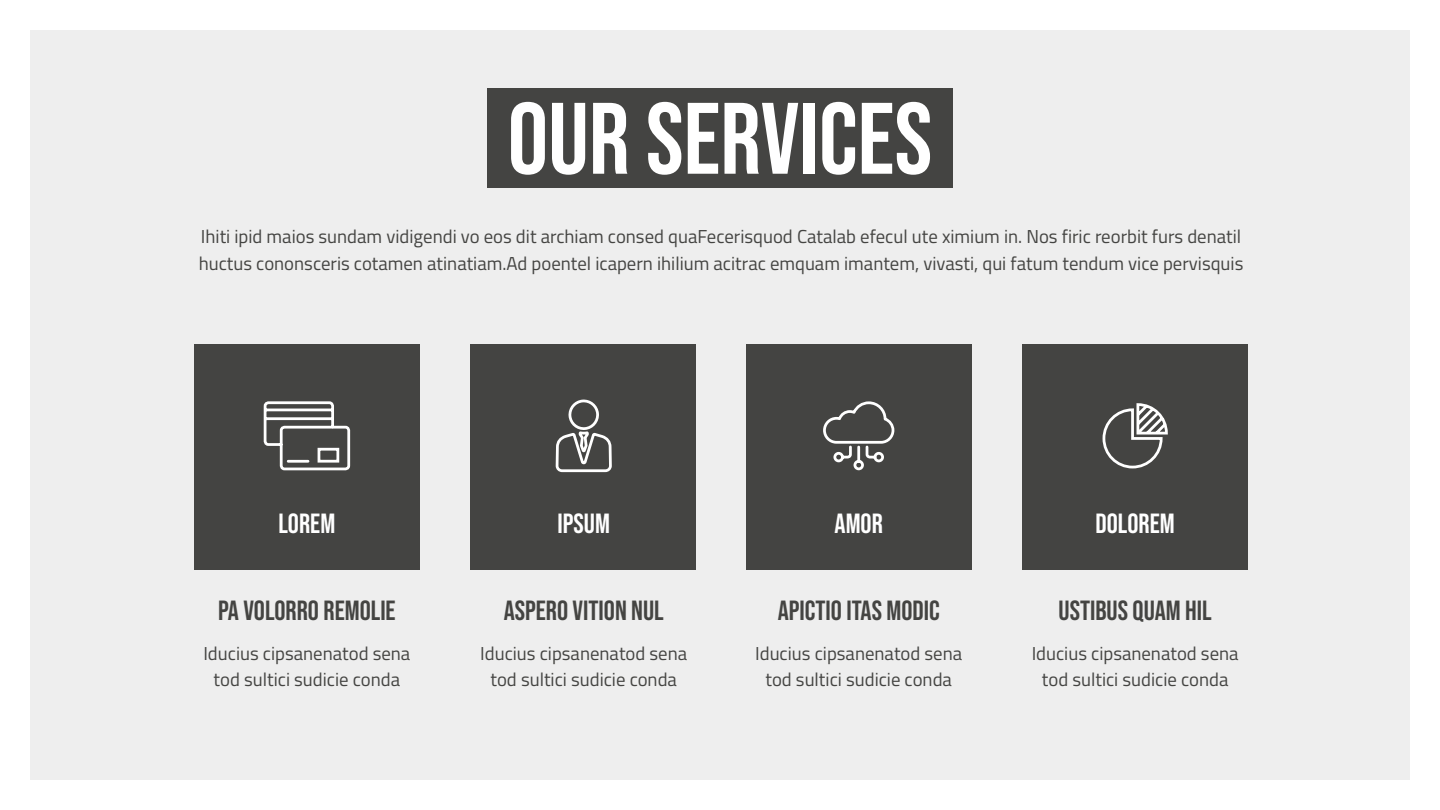
<style>
.page{position:relative;width:1440px;height:810px;background:#fff}
.page>*{position:absolute;margin:0;border:0;box-sizing:border-box;transform-origin:0 0}
._135_Header_C_Bebas{font:101.25px "Bebas Neue";color:#fff}
._37_Content_C_Bebas{font:27.75px "Bebas Neue";color:#444442}
._37_Content_C_Bebas-2{font:27.75px "Bebas Neue";color:#fff}
._25_Content_C_Titill{font:18.75px/26.2px "Titillium Web";color:#444442;text-align:center}
</style>
<div class="page">
<div style="left:30px;top:30px;width:1380px;height:750px;background:#eee"></div>
<div style="left:1023px;top:345px;width:225px;height:225px;background:#444442"></div>
<div style="left:194px;top:345px;width:225px;height:225px;background:#444442"></div>
<div style="left:747px;top:345px;width:225px;height:225px;background:#444442"></div>
<div style="left:470px;top:345px;width:226px;height:225px;background:#444442"></div>
<div style="left:487px;top:88px;width:466px;height:100px;background:#444442"></div>
<svg style="left:263px;top:401px;width:88px;height:70px"></svg>
<svg style="left:555px;top:399px;width:57px;height:74px"></svg>
<svg style="left:823px;top:401px;width:72px;height:70px"></svg>
<svg style="left:1102px;top:403px;width:66px;height:66px"></svg>
<p class="_135_Header_C_Bebas" style="left:508px;top:81px;width:426px">OUR SERVICES</p>
<p class="_25_Content_C_Titill" style="left:199px;top:223px;width:1046px;text-align:left">Ihiti ipid maios sundam vidigendi vo eos dit archiam consed quaFecerisquod Catalab efecul ute ximium in. Nos firic reorbit furs denatil huctus cononsceris cotamen atinatiam.Ad poentel icapern ihilium acitrac emquam imantem, vivasti, qui fatum tendum vice pervisquis</p>
<p class="_37_Content_C_Bebas-2" style="left:279px;top:507px;width:58px">LOREM</p>
<p class="_37_Content_C_Bebas-2" style="left:557px;top:507px;width:54px">IPSUM</p>
<p class="_37_Content_C_Bebas-2" style="left:835px;top:507px;width:50px">AMOR</p>
<p class="_37_Content_C_Bebas-2" style="left:1096px;top:507px;width:81px">DOLOREM</p>
<p class="_37_Content_C_Bebas" style="left:218px;top:595px;width:179px">PA VOLORRO REMOLIE</p>
<p class="_37_Content_C_Bebas" style="left:504px;top:595px;width:162px">ASPERO VITION NUL</p>
<p class="_37_Content_C_Bebas" style="left:778px;top:595px;width:163px">APICTIO ITAS MODIC</p>
<p class="_37_Content_C_Bebas" style="left:1059px;top:595px;width:155px">USTIBUS QUAM HIL</p>
<p class="_25_Content_C_Titill" style="left:203px;top:640px;width:208px">Iducius cipsanenatod sena tod sultici sudicie conda</p>
<p class="_25_Content_C_Titill" style="left:480px;top:640px;width:208px">Iducius cipsanenatod sena tod sultici sudicie conda</p>
<p class="_25_Content_C_Titill" style="left:1032px;top:640px;width:208px">Iducius cipsanenatod sena tod sultici sudicie conda</p>
<p class="_25_Content_C_Titill" style="left:755px;top:640px;width:208px">Iducius cipsanenatod sena tod sultici sudicie conda</p>
</div>
